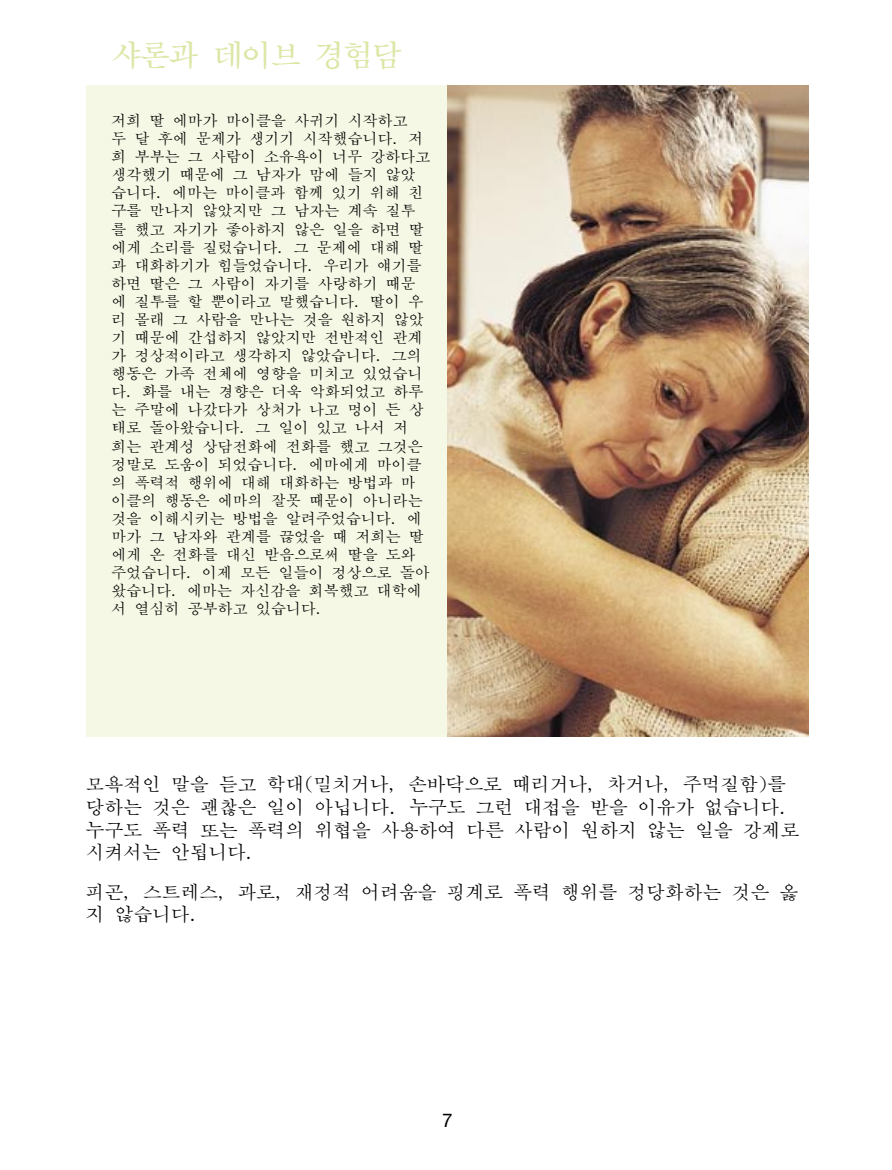
<style>
.page{position:relative;width:892px;height:1170px;background:#fff}
.page>*{position:absolute;margin:0;border:0;box-sizing:border-box;transform-origin:0 0}
.t1{font:30px "DFK Mincho Bd WIN KSC H";letter-spacing:-.04em;color:#dce7a6}
.Body_Copy{font:18.9px "Helvetica Neue";color:#000}
.Body_Copy-2{font:18.75px/22.6px "DFK Mincho Md WIN KSC H";color:#000}
.t2{font:15px/18px "DFK Mincho Md WIN KSC H";color:#000}
</style>
<div class="page">
<div style="left:86px;top:85px;width:361px;height:651px;background:#f5f8e4"></div>
<img style="left:447px;top:85px;width:362px;height:651px">
<p class="t1" style="left:111px;top:40px;width:293px">샤론과 데이브 경험담</p>
<p class="t2" style="left:111px;top:112px;width:321px">저희 딸 에마가 마이클을 사귀기 시작하고<br>두 달 후에 문제가 생기기 시작했습니다. 저 희 부부는 그 사람이 소유욕이 너무 강하다고 생각했기 때문에 그 남자가 맘에 들지 않았 습니다. 에마는 마이클과 함께 있기 위해 친 구를 만나지 않았지만 그 남자는 계속 질투 를 했고 자기가 좋아하지 않은 일을 하면 딸 에게 소리를 질렀습니다. 그 문제에 대해 딸 과 대화하기가 힘들었습니다. 우리가 얘기를 하면 딸은 그 사람이 자기를 사랑하기 때문 에 질투를 할 뿐이라고 말했습니다. 딸이 우 리 몰래 그 사람을 만나는 것을 원하지 않았 기 때문에 간섭하지 않았지만 전반적인 관계 가 정상적이라고 생각하지 않았습니다. 그의 행동은 가족 전체에 영향을 미치고 있었습니 다. 화를 내는 경향은 더욱 악화되었고 하루 는 주말에 나갔다가 상처가 나고 멍이 든 상 태로 돌아왔습니다. 그 일이 있고 나서 저 희는 관계성 상담전화에 전화를 했고 그것은 정말로 도움이 되었습니다. 에마에게 마이클 의 폭력적 행위에 대해 대화하는 방법과 마 이클의 행동은 에마의 잘못 때문이 아니라는 것을 이해시키는 방법을 알려주었습니다. 에 마가 그 남자와 관계를 끊었을 때 저희는 딸 에게 온 전화를 대신 받음으로써 딸을 도와 주었습니다. 이제 모든 일들이 정상으로 돌아 왔습니다. 에마는 자신감을 회복했고 대학에 서 열심히 공부하고 있습니다.</p>
<p class="Body_Copy-2" style="left:86px;top:773px;width:715px">모욕적인 말을 듣고 학대(밀치거나, 손바닥으로 때리거나, 차거나, 주먹질함)를 당하는 것은 괜찮은 일이 아닙니다. 누구도 그런 대접을 받을 이유가 없습니다. 누구도 폭력 또는 폭력의 위협을 사용하여 다른 사람이 원하지 않는 일을 강제로 시켜서는 안됩니다.</p>
<p class="Body_Copy-2" style="left:86px;top:880px;width:714px">피곤, 스트레스, 과로, 재정적 어려움을 핑계로 폭력 행위를 정당화하는 것은 옳 지 않습니다.</p>
<p class="Body_Copy" style="left:442px;top:1108px;width:12px">7</p>
</div>
